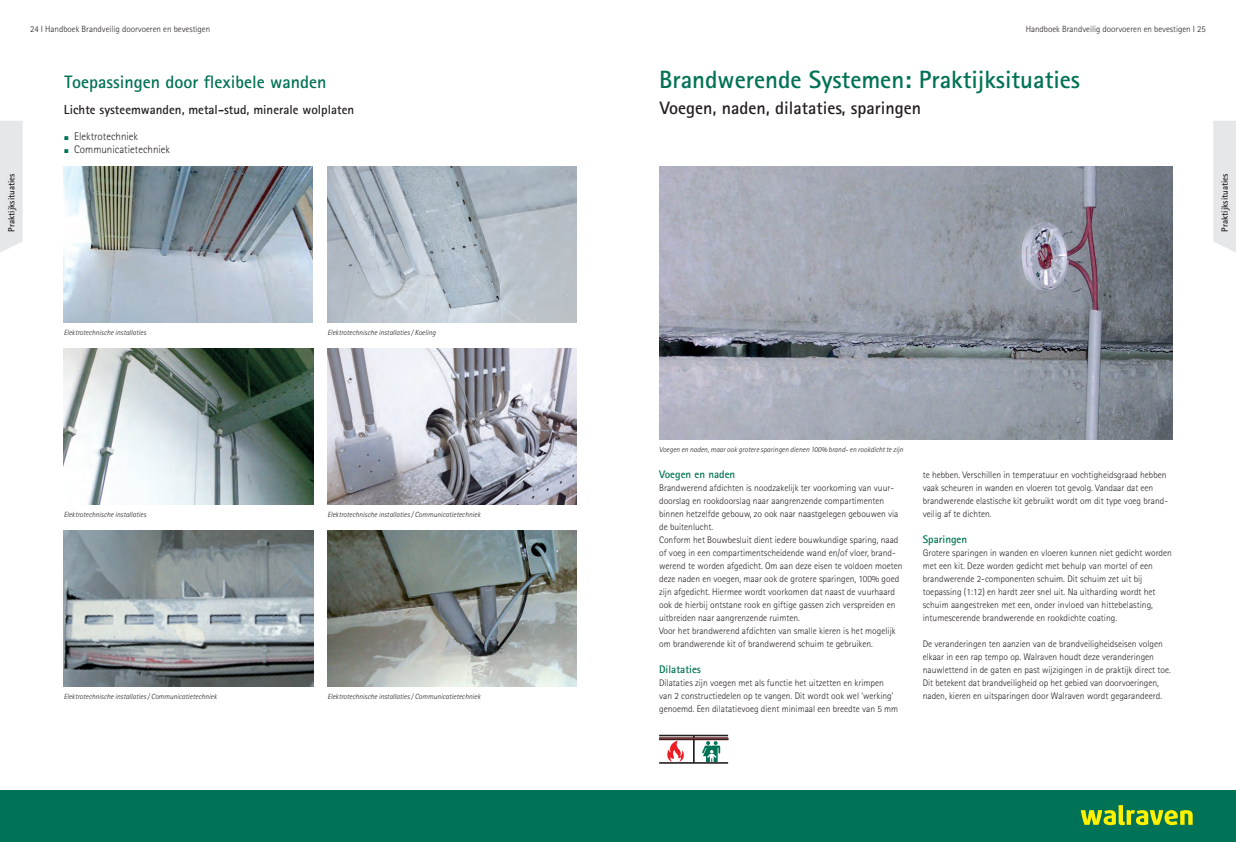
<style>
.page{position:relative;width:1236px;height:842px;background:#fff}
.page>*{position:absolute;margin:0;border:0;box-sizing:border-box;transform-origin:0 0}
.t1{font:700 25px "Rotis Sans Serif Std";color:#007255}
.t2{font:700 18px "Rotis Sans Serif Std";color:#231f20}
.t3{font:700 18px "Rotis Sans Serif Std";color:#007255}
.t4{font:700 13px "Rotis Sans Serif Std";color:#231f20}
.t5{font:300 11px "Rotis Sans Serif Std";color:#231f20}
.t6{font:700 11px "Rotis Sans Serif Std";color:#007255}
.t7{font:300 9.5px/13px "Rotis Sans Serif Std";color:#231f20}
.t8{font:300 9px "Rotis Sans Serif Std";color:#231f20}
.t9{font:700 9px "Rotis Sans Serif Std";color:#231f20}
.t10{font:italic 300 7.5px "Rotis Sans Serif Std";color:#231f20}
.s1{font-size:8px;color:#007255}
</style>
<div class="page">
<div style="left:0;top:791px;width:1236px;height:51px;background:#007255"></div>
<svg style="left:1081px;top:805px;width:112px;height:20px"></svg>
<svg style="left:659px;top:735px;width:69px;height:29px"></svg>
<hr style="left:659px;top:738px;width:69px;height:1px;background:#231f20">
<hr style="left:659px;top:739px;width:69px;height:1px;background:#231f20">
<img style="left:659px;top:166px;width:513px;height:273px">
<img style="left:64px;top:166px;width:249px;height:156px">
<img style="left:64px;top:348px;width:249px;height:156px">
<img style="left:64px;top:530px;width:249px;height:156px">
<img style="left:327px;top:166px;width:250px;height:156px">
<img style="left:327px;top:348px;width:250px;height:156px">
<img style="left:327px;top:530px;width:250px;height:156px">
<div style="left:1213px;top:121px;width:23px;height:131px;background:#e6e7e9"></div>
<div style="left:0;top:121px;width:23px;height:131px;background:#e6e7e9"></div>
<p class="t8" style="left:30px;top:26px;width:182px">24 I Handboek Brandveilig doorvoeren en bevestigen</p>
<p class="t8" style="left:1026px;top:26px;width:182px">Handboek Brandveilig doorvoeren en bevestigen I 25</p>
<h2 class="t3" style="left:64px;top:75px;width:263px">Toepassingen door flexibele wanden</h2>
<h3 class="t4" style="left:64px;top:105px;width:292px">Lichte systeemwanden, metal-stud, minerale wolplaten</h3>
<p class="t5" style="left:64px;top:132px;width:75px"><span class="s1">■</span> Elektrotechniek</p>
<p class="t5" style="left:64px;top:145px;width:107px"><span class="s1">■</span> Communicatietechniek</p>
<h1 class="t1" style="left:659px;top:70px;width:423px">Brandwerende Systemen: Praktijksituaties</h1>
<h2 class="t2" style="left:660px;top:101px;width:263px">Voegen, naden, dilataties, sparingen</h2>
<p class="t9" style="left:8px;top:232px;width:60px;rotate:-90deg">Praktijksituaties</p>
<p class="t9" style="left:1221px;top:232px;width:60px;rotate:-90deg">Praktijksituaties</p>
<p class="t10" style="left:64px;top:330px;width:84px">Elektrotechnische installaties</p>
<p class="t10" style="left:327px;top:330px;width:110px">Elektrotechnische installaties / Koeling</p>
<p class="t10" style="left:64px;top:512px;width:84px">Elektrotechnische installaties</p>
<p class="t10" style="left:64px;top:694px;width:155px">Elektrotechnische installaties / Communicatietechniek</p>
<p class="t10" style="left:327px;top:512px;width:155px">Elektrotechnische installaties / Communicatietechniek</p>
<p class="t10" style="left:327px;top:694px;width:155px">Elektrotechnische installaties / Communicatietechniek</p>
<p class="t10" style="left:659px;top:447px;width:246px">Voegen en naden, maar ook grotere sparingen dienen 100% brand- en rookdicht te zijn</p>
<p class="t6" style="left:659px;top:470px;width:78px">Voegen en naden</p>
<p class="t7" style="left:659px;top:482px;width:245px">Brandwerend afdichten is noodzakelijk ter voorkoming van vuur&shy;doorslag en rookdoorslag naar aangrenzende compartimenten binnen hetzelfde gebouw, zo ook naar naastgelegen gebouwen via de buitenlucht.<br>Conform het Bouwbesluit dient iedere bouwkundige sparing, naad of voeg in een compartimentscheidende wand en/of vloer, brand&shy;werend te worden afgedicht. Om aan deze eisen te voldoen moeten deze naden en voegen, maar ook de grotere sparingen, 100% goed zijn afgedicht. Hiermee wordt voorkomen dat naast de vuurhaard ook de hierbij ontstane rook en giftige gassen zich verspreiden en uitbreiden naar aangrenzende ruimten.<br>Voor het brandwerend afdichten van smalle kieren is het mogelijk om brandwerende kit of brandwerend schuim te gebruiken.</p>
<p class="t6" style="left:659px;top:665px;width:43px">Dilataties</p>
<p class="t7" style="left:659px;top:677px;width:241px">Dilataties zijn voegen met als functie het uitzetten en krimpen van 2 constructiedelen op te vangen. Dit wordt ook wel 'werking' genoemd. Een dilatatievoeg dient minimaal een breedte van 5 mm</p>
<p class="t7" style="left:923px;top:469px;width:247px">te hebben. Verschillen in temperatuur en vochtigheidsgraad hebben vaak scheuren in wanden en vloeren tot gevolg. Vandaar dat een brandwerende elastische kit gebruikt wordt om dit type voeg brand&shy;veilig af te dichten.</p>
<p class="t6" style="left:923px;top:535px;width:46px">Sparingen</p>
<p class="t7" style="left:923px;top:547px;width:251px">Grotere sparingen in wanden en vloeren kunnen niet gedicht worden met een kit. Deze worden gedicht met behulp van mortel of een brandwerende 2-componenten schuim. Dit schuim zet uit bij toepassing (1:12) en hardt zeer snel uit. Na uitharding wordt het schuim aangestreken met een, onder invloed van hittebelasting, intumescerende brandwerende en rookdichte coating.</p>
<p class="t7" style="left:923px;top:638px;width:250px">De veranderingen ten aanzien van de brandveiligheidseisen volgen elkaar in een rap tempo op. Walraven houdt deze veranderingen nauwlettend in de gaten en past wijzigingen in de praktijk direct toe.<br>Dit betekent dat brandveiligheid op het gebied van doorvoeringen, naden, kieren en uitsparingen door Walraven wordt gegarandeerd.</p>
</div>
